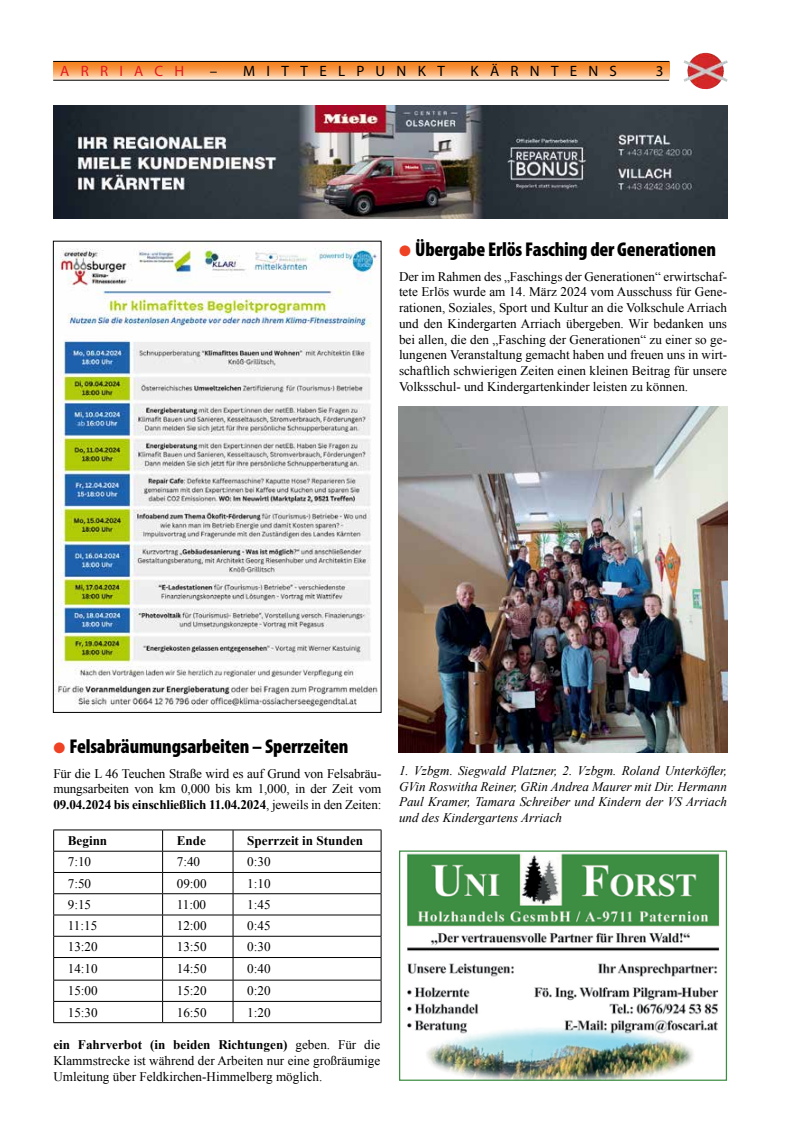
<style>
.page{position:relative;width:798px;height:1134px;background:#fff}
.page>*{position:absolute;margin:0;border:0;box-sizing:border-box;transform-origin:0 0}
.t1{font:900 condensed 20px "Myriad Pro";letter-spacing:-.01em;color:#000}
.t2{font:15px "Myriad Pro";letter-spacing:.75em;color:#000}
.t3{font:15px "Myriad Pro";letter-spacing:.75em;color:#e11b22}
.t4{font:13.12px/15.8px "Times New Roman";color:#000;text-align:justify}
.t5{font:italic 13.12px/15.8px "Times New Roman";color:#000;text-align:justify}
.t6{font:700 13.12px "Times New Roman";color:#000}
.s1{color:#ef4123}
.s2{font-weight:700}
</style>
<div class="page">
<svg style="left:53px;top:62px;width:616px;height:18px"></svg>
<hr style="left:53px;top:61px;width:616px;height:1px;background:#000">
<img style="left:683px;top:53px;width:44px;height:36px">
<hr style="left:53px;top:80px;width:616px;height:1px;background:#000">
<img style="left:53px;top:105px;width:673px;height:114px">
<img style="left:55px;top:245px;width:323px;height:464px">
<hr style="left:53px;top:830px;width:109px;height:1px;background:#000">
<hr style="left:162px;top:830px;width:71px;height:1px;background:#000">
<hr style="left:233px;top:830px;width:148px;height:1px;background:#000">
<hr style="left:53px;top:851px;width:109px;height:1px;background:#000">
<hr style="left:162px;top:851px;width:71px;height:1px;background:#000">
<hr style="left:233px;top:851px;width:148px;height:1px;background:#000">
<hr style="left:53px;top:872px;width:109px;height:1px;background:#000">
<hr style="left:162px;top:872px;width:71px;height:1px;background:#000">
<hr style="left:233px;top:872px;width:148px;height:1px;background:#000">
<hr style="left:53px;top:893px;width:109px;height:1px;background:#000">
<hr style="left:162px;top:893px;width:71px;height:1px;background:#000">
<hr style="left:233px;top:893px;width:148px;height:1px;background:#000">
<hr style="left:53px;top:915px;width:109px;height:1px;background:#000">
<hr style="left:162px;top:915px;width:71px;height:1px;background:#000">
<hr style="left:233px;top:915px;width:148px;height:1px;background:#000">
<hr style="left:53px;top:936px;width:109px;height:1px;background:#000">
<hr style="left:162px;top:936px;width:71px;height:1px;background:#000">
<hr style="left:233px;top:936px;width:148px;height:1px;background:#000">
<hr style="left:53px;top:957px;width:109px;height:1px;background:#000">
<hr style="left:162px;top:957px;width:71px;height:1px;background:#000">
<hr style="left:233px;top:957px;width:148px;height:1px;background:#000">
<hr style="left:53px;top:980px;width:109px;height:1px;background:#000">
<hr style="left:162px;top:980px;width:71px;height:1px;background:#000">
<hr style="left:233px;top:980px;width:148px;height:1px;background:#000">
<hr style="left:53px;top:1001px;width:109px;height:1px;background:#000">
<svg style="left:53px;top:830px;width:1px;height:192px"></svg>
<hr style="left:162px;top:1001px;width:71px;height:1px;background:#000">
<svg style="left:162px;top:830px;width:1px;height:192px"></svg>
<hr style="left:233px;top:1001px;width:148px;height:1px;background:#000">
<svg style="left:233px;top:830px;width:1px;height:192px"></svg>
<svg style="left:380px;top:830px;width:1px;height:192px"></svg>
<hr style="left:53px;top:1022px;width:109px;height:1px;background:#000">
<hr style="left:162px;top:1022px;width:71px;height:1px;background:#000">
<hr style="left:233px;top:1022px;width:148px;height:1px;background:#000">
<img style="left:399px;top:407px;width:327px;height:346px">
<img style="left:407px;top:853px;width:313px;height:226px">
<div style="left:399px;top:850px;width:327px;height:231px;border:1px solid #3d8d42"></div>
<p class="t3" style="left:60px;top:61px;width:125px">ARRIACH</p>
<p class="t2" style="left:210px;top:61px;width:236px">– MITTELPUNKT</p>
<p class="t2" style="left:470px;top:61px;width:148px">KÄRNTENS</p>
<p class="t2" style="left:655px;top:61px;width:9px">3</p>
<h1 class="t1" style="left:399px;top:237px;width:318px"><span class="s1">●</span> Übergabe Erlös Fasching der Generationen</h1>
<p class="t4" style="left:399px;top:268px;width:329px">Der im Rahmen des „Faschings der Generationen“ erwirtschaf&shy;tete Erlös wurde am 14. März 2024 vom Ausschuss für Gene&shy;rationen, Soziales, Sport und Kultur an die Volkschule Arriach und den Kindergarten Arriach übergeben. Wir bedanken uns bei allen, die den „Fasching der Generationen“ zu einer so ge&shy;lungenen Veranstaltung gemacht haben und freuen uns in wirt&shy;schaftlich schwierigen Zeiten einen kleinen Beitrag für unsere Volksschul- und Kindergartenkinder leisten zu können.</p>
<h1 class="t1" style="left:53px;top:734px;width:296px"><span class="s1">●</span> Felsabräumungsarbeiten – Sperrzeiten</h1>
<p class="t4" style="left:53px;top:765px;width:329px">Für die L 46 Teuchen Straße wird es auf Grund von Felsabräu&shy;mungsarbeiten von km 0,000 bis km 1,000, in der Zeit vom <span class="s2">09.04.2024 bis einschließlich 11.04.2024</span>, jeweils in den Zeiten:</p>
<p class="t6" style="left:68px;top:831px;width:41px">Beginn</p>
<p class="t6" style="left:177px;top:831px;width:31px">Ende</p>
<p class="t6" style="left:247px;top:831px;width:117px">Sperrzeit in Stunden</p>
<p class="t4" style="left:68px;top:854px;width:25px">7:10</p>
<p class="t4" style="left:177px;top:854px;width:25px">7:40</p>
<p class="t4" style="left:247px;top:854px;width:25px">0:30</p>
<p class="t4" style="left:68px;top:875px;width:25px">7:50</p>
<p class="t4" style="left:177px;top:875px;width:31px">09:00</p>
<p class="t4" style="left:247px;top:875px;width:25px">1:10</p>
<p class="t4" style="left:68px;top:896px;width:25px">9:15</p>
<p class="t4" style="left:177px;top:896px;width:31px">11:00</p>
<p class="t4" style="left:247px;top:896px;width:25px">1:45</p>
<p class="t4" style="left:68px;top:918px;width:31px">11:15</p>
<p class="t4" style="left:177px;top:918px;width:31px">12:00</p>
<p class="t4" style="left:247px;top:918px;width:25px">0:45</p>
<p class="t4" style="left:68px;top:939px;width:31px">13:20</p>
<p class="t4" style="left:177px;top:939px;width:31px">13:50</p>
<p class="t4" style="left:247px;top:939px;width:25px">0:30</p>
<p class="t4" style="left:68px;top:961px;width:31px">14:10</p>
<p class="t4" style="left:177px;top:961px;width:31px">14:50</p>
<p class="t4" style="left:247px;top:961px;width:25px">0:40</p>
<p class="t4" style="left:68px;top:983px;width:31px">15:00</p>
<p class="t4" style="left:177px;top:983px;width:31px">15:20</p>
<p class="t4" style="left:247px;top:983px;width:25px">0:20</p>
<p class="t4" style="left:68px;top:1004px;width:31px">15:30</p>
<p class="t4" style="left:177px;top:1004px;width:31px">16:50</p>
<p class="t4" style="left:247px;top:1004px;width:25px">1:20</p>
<p class="t4" style="left:53px;top:1036px;width:328px"><span class="s2">ein Fahrverbot (in beiden Richtungen)</span> geben. Für die Klammstrecke ist während der Arbeiten nur eine großräumige Umleitung über Feldkirchen-Himmelberg möglich.</p>
<p class="t5" style="left:399px;top:762px;width:329px">1. Vzbgm. Siegwald Platzner, 2. Vzbgm. Roland Unterköfler, GVin Roswitha Reiner, GRin Andrea Maurer mit Dir. Hermann Paul Kramer, Tamara Schreiber und Kindern der VS Arriach und des Kindergartens Arriach</p>
</div>
